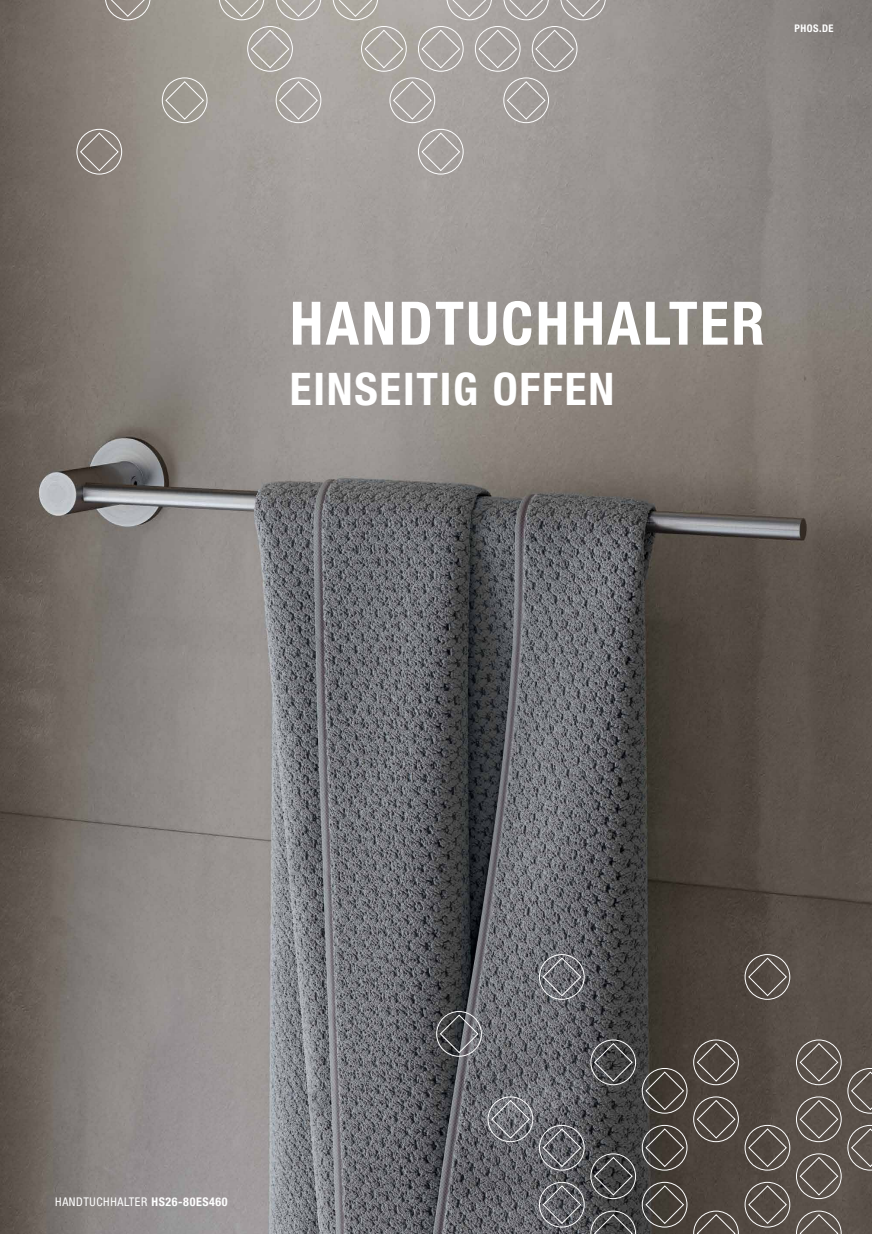
<style>
.page{position:relative;width:872px;height:1234px;background:#fff}
.page>*{position:absolute;margin:0;border:0;box-sizing:border-box;transform-origin:0 0}
.t1{font:700 condensed 60px "Helvetica Neue LT Std";letter-spacing:.04em;color:#fff}
.t2{font:700 condensed 45px "Helvetica Neue LT Std";letter-spacing:.04em;color:#fff}
.t3{font:condensed 12px "Helvetica Neue LT Std";letter-spacing:.05em;color:#fff}
.t4{font:700 condensed 10.5px "Helvetica Neue LT Std";letter-spacing:.05em;color:#fff}
.s1{font-weight:700}
</style>
<div class="page">
<img style="left:0;top:0;width:872px;height:1233px">
<svg style="left:436px;top:1010px;width:46px;height:46px"></svg>
<svg style="left:539px;top:953px;width:46px;height:46px"></svg>
<svg style="left:744px;top:953px;width:46px;height:46px"></svg>
<svg style="left:487px;top:1095px;width:46px;height:47px"></svg>
<svg style="left:590px;top:1038px;width:97px;height:75px"></svg>
<svg style="left:539px;top:1124px;width:148px;height:109px"></svg>
<svg style="left:693px;top:1038px;width:179px;height:195px"></svg>
<svg style="left:105px;top:0;width:46px;height:21px"></svg>
<svg style="left:162px;top:77px;width:46px;height:46px"></svg>
<svg style="left:218px;top:0;width:103px;height:123px"></svg>
<svg style="left:332px;top:0;width:274px;height:123px"></svg>
<svg style="left:76px;top:129px;width:46px;height:46px"></svg>
<svg style="left:418px;top:129px;width:46px;height:46px"></svg>
<p class="t4" style="left:794px;top:22px;width:41px">PHOS.DE</p>
<h1 class="t1" style="left:290px;top:287px;width:476px">HANDTUCHHALTER</h1>
<h2 class="t2" style="left:290px;top:361px;width:326px">EINSEITIG OFFEN</h2>
<p class="t3" style="left:55px;top:1194px;width:174px">HANDTUCHHALTER <span class="s1">HS26-80ES460</span></p>
</div>
